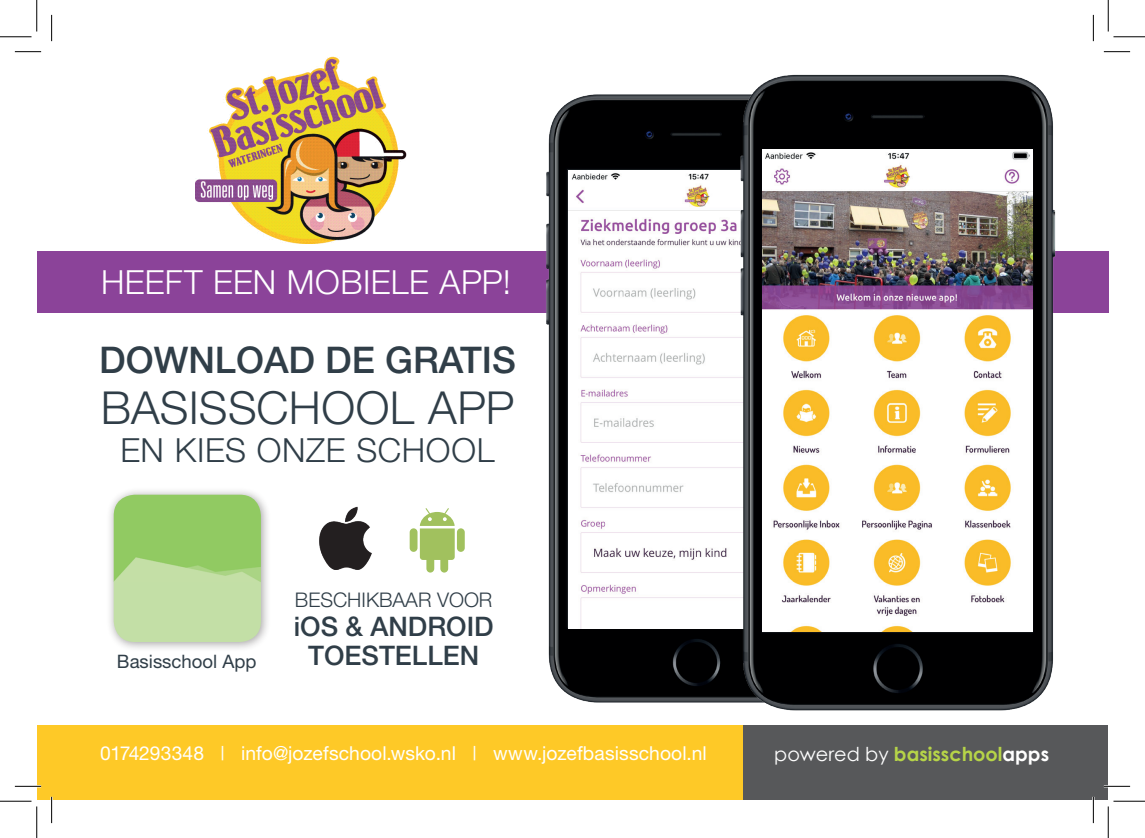
<style>
.page{position:relative;width:1145px;height:838px;background:#fff}
.page>*{position:absolute;margin:0;border:0;box-sizing:border-box;transform-origin:0 0}
.t1{font:300 45.5px "Helvetica Neue";letter-spacing:.005em;color:#303e48}
.t2{font:500 36.75px "Helvetica Neue";color:#303e48}
.t3{font:300 33.25px "Helvetica Neue";letter-spacing:.015em;color:#fff}
.t4{font:300 33.25px "Helvetica Neue";letter-spacing:.02em;color:#303e48}
.t5{font:500 26.95px/28.9px "Helvetica Neue";color:#303e48;text-align:center}
.t6{font:300 20.12px "Helvetica Neue";color:#303e48}
.t7{font:19.25px "Helvetica Neue";letter-spacing:.005em;color:#fff}
.t8{font:700 19.25px "Century Gothic";color:#b6d448}
.t9{font:18.55px "Helvetica Neue";color:#303e48}
.s1{font-weight:400;color:#fff}
.s2{color:#fff}
</style>
<div class="page">
<div style="left:37px;top:251px;width:1071px;height:61px;background:#8b4399"></div>
<img style="left:541px;top:94px;width:193px;height:609px">
<img style="left:569px;top:170px;width:165px;height:458px">
<img style="left:734px;top:74px;width:329px;height:637px">
<img style="left:762px;top:150px;width:270px;height:481px">
<div style="left:739px;top:725px;width:369px;height:74px;background:#57585a"></div>
<div style="left:37px;top:725px;width:705px;height:74px;background:#fec927"></div>
<div style="left:106px;top:487px;width:165px;height:164px;background:#231f20;opacity:.4"></div>
<img style="left:114px;top:494px;width:147px;height:148px">
<img style="left:319px;top:506px;width:53px;height:63px">
<svg style="left:410px;top:508px;width:55px;height:64px"></svg>
<img style="left:196px;top:56px;width:211px;height:187px">
<hr style="left:15px;top:785px;width:26px;height:2px;background:#fff">
<hr style="left:1104px;top:785px;width:26px;height:2px;background:#fff">
<hr style="left:51px;top:796px;width:2px;height:27px;background:#fff">
<hr style="left:1092px;top:796px;width:2px;height:27px;background:#fff">
<svg style="left:15px;top:51px;width:26px;height:1px"></svg>
<svg style="left:1104px;top:51px;width:26px;height:1px"></svg>
<svg style="left:15px;top:786px;width:26px;height:1px"></svg>
<svg style="left:1104px;top:786px;width:26px;height:1px"></svg>
<svg style="left:51px;top:15px;width:1px;height:26px"></svg>
<svg style="left:51px;top:796px;width:1px;height:27px"></svg>
<svg style="left:1093px;top:15px;width:1px;height:26px"></svg>
<svg style="left:1093px;top:796px;width:1px;height:27px"></svg>
<hr style="left:0;top:36px;width:32px;height:1px;background:#000">
<hr style="left:1113px;top:36px;width:32px;height:1px;background:#000">
<hr style="left:0;top:800px;width:32px;height:1px;background:#000">
<hr style="left:1113px;top:800px;width:32px;height:1px;background:#000">
<hr style="left:36px;top:0;width:1px;height:31px;background:#000">
<hr style="left:36px;top:806px;width:1px;height:31px;background:#000">
<hr style="left:1108px;top:0;width:1px;height:31px;background:#000">
<hr style="left:1108px;top:806px;width:1px;height:31px;background:#000">
<h3 class="t3" style="left:101px;top:262px;width:411px">HEEFT EEN MOBIELE APP!</h3>
<h2 class="t2" style="left:99px;top:338px;width:418px">DOWNLOAD DE GRATIS</h2>
<h1 class="t1" style="left:101px;top:380px;width:415px">BASISSCHOOL APP</h1>
<h3 class="t4" style="left:121px;top:430px;width:375px">EN KIES ONZE SCHOOL</h3>
<p class="t9" style="left:117px;top:650px;width:141px">Basisschool App</p>
<p class="t6" style="left:295px;top:587px;width:199px">BESCHIKBAAR VOOR</p>
<h3 class="t5" style="left:294px;top:611px;width:201px">iOS &amp; ANDROID<br>TOESTELLEN</h3>
<p class="t7" style="left:100px;top:741px;width:608px">0174293348 | info@jozefschool.wsko.nl | www.jozefbasisschool.nl</p>
<p class="t8" style="left:774px;top:741px;width:276px"><span class="s1">powered by</span> basisschool<span class="s2">apps</span></p>
</div>
